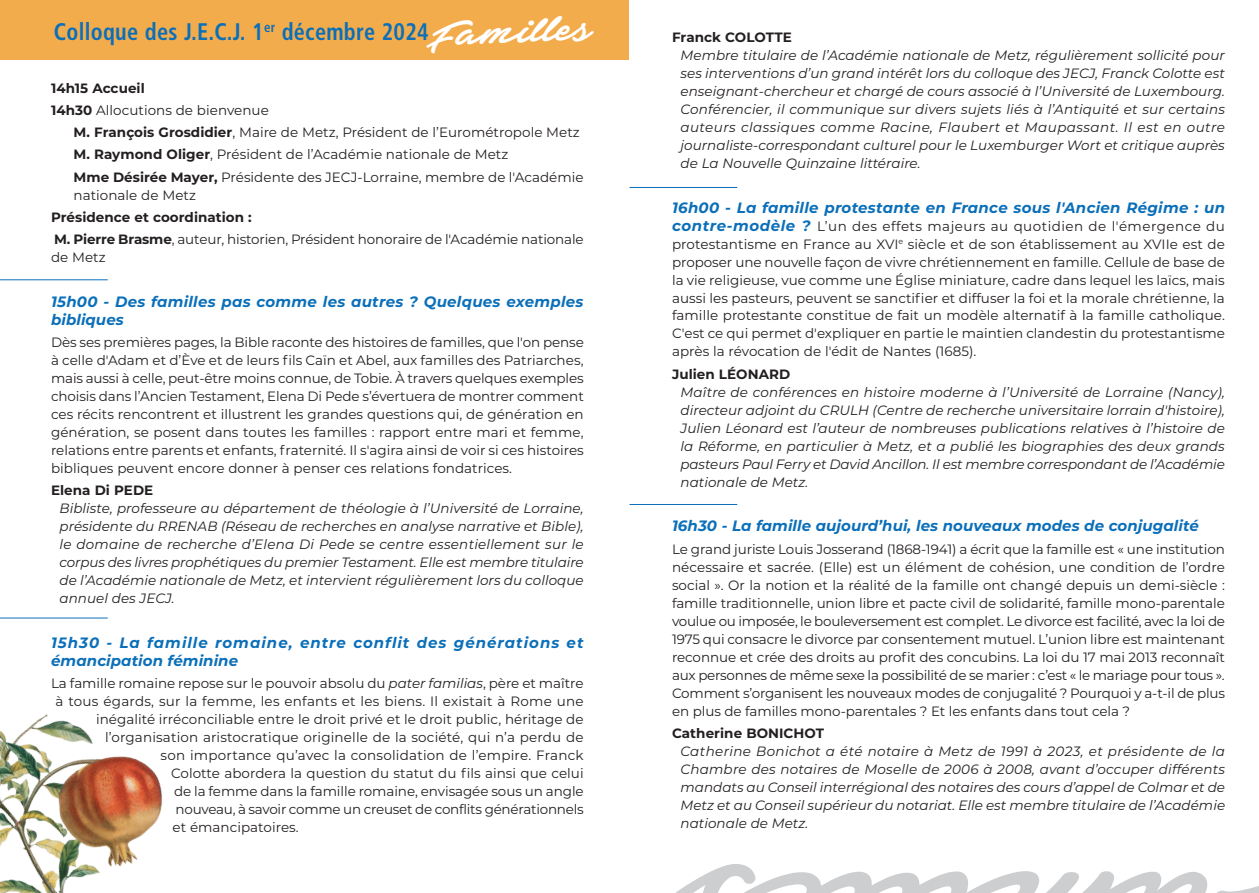
<style>
.page{position:relative;width:1259px;height:893px;background:#fff}
.page>*{position:absolute;margin:0;border:0;box-sizing:border-box;transform-origin:0 0}
.t1{font:36.75px "Elevate PERSONALUSEONLY";color:#fff}
.t2{font:700 condensed 24px "Frutiger LT Std";letter-spacing:.015em;color:#0b6fb9;scale:.93 1}
.t3{font:italic 700 15px/18px "Montserrat";letter-spacing:.015em;color:#0b6fb9}
.t4{font:italic 700 15px/18px "Montserrat";letter-spacing:.065em;color:#0b6fb9}
.t5{font:13.5px/18px "Montserrat";letter-spacing:.005em;color:#231f20;text-align:justify}
.t6{font:italic 13.5px/18px "Montserrat";letter-spacing:.005em;color:#231f20;text-align:justify}
.t7{font:700 13.5px "Montserrat";letter-spacing:.005em;color:#231f20}
.t8{font:13.5px "Montserrat";letter-spacing:-.02em;color:#231f20}
.s1{font-size:23.85px}
.s2{font-weight:700}
.s3{font-style:italic}
.s4{font-weight:700;font-style:italic;font-size:15px;color:#0b6fb9}
</style>
<div class="page">
<div style="left:0;top:0;width:629px;height:59px;background:#f3ac4b"></div>
<svg style="left:675px;top:864px;width:584px;height:29px"></svg>
<img style="left:0;top:714px;width:163px;height:179px">
<hr style="left:0;top:279px;width:108px;height:1px;background:#0b6fb9">
<hr style="left:629px;top:187px;width:108px;height:1px;background:#0b6fb9">
<hr style="left:0;top:618px;width:108px;height:1px;background:#0b6fb9">
<hr style="left:629px;top:504px;width:108px;height:1px;background:#0b6fb9">
<h1 class="t1" style="left:425px;top:12px;width:166px;rotate:-2deg">Familles</h1>
<h2 class="t2" style="left:54px;top:18px;width:404px">Colloque des J.E.C.J. <span class="s1">1</span><sup>er</sup> <span class="s1">décembre 2024</span></h2>
<p class="t7" style="left:51px;top:78px;width:95px">14h15 Accueil</p>
<p class="t5" style="left:51px;top:101px;width:219px"><span class="s2">14h30</span> Allocutions de bienvenue</p>
<p class="t5" style="left:74px;top:123px;width:508px"><span class="s2">M. François Grosdidier</span>, Maire de Metz, Président de l’Eurométropole Metz</p>
<p class="t5" style="left:74px;top:145px;width:436px"><span class="s2">M. Raymond Oliger</span>, Président de l’Académie nationale de Metz</p>
<p class="t5" style="left:74px;top:167px;width:511px"><span class="s2">Mme Désirée Mayer,</span> Présidente des JECJ-Lorraine, membre de l'Académie</p>
<p class="t5" style="left:74px;top:185px;width:124px">nationale de Metz</p>
<p class="t5" style="left:51px;top:206px;width:534px;line-height:22.2px"><span class="s2">Présidence et coordination :<br>M. Pierre Brasme</span>, auteur, historien, Président honoraire de l'Académie nationale</p>
<p class="t5" style="left:51px;top:248px;width:56px">de Metz</p>
<p class="t3" style="left:51px;top:292px;width:534px">15h00 - Des familles pas comme les autres ? Quelques exemples bibliques</p>
<p class="t5" style="left:51px;top:333px;width:534px">Dès ses premières pages, la Bible raconte des histoires de familles, que l'on pense à celle d'Adam et d’Ève et de leurs fils Caïn et Abel, aux familles des Patriarches, mais aussi à celle, peut-être moins connue, de Tobie. À travers quelques exemples choisis dans l’Ancien Testament, Elena Di Pede s’évertuera de montrer comment ces récits rencontrent et illustrent les grandes questions qui, de génération en génération, se posent dans toutes les familles : rapport entre mari et femme, relations entre parents et enfants, fraternité. Il s'agira ainsi de voir si ces histoires bibliques peuvent encore donner à penser ces relations fondatrices.</p>
<p class="t7" style="left:51px;top:481px;width:104px">Elena Di PEDE</p>
<p class="t6" style="left:60px;top:499px;width:525px">Bibliste, professeure au département de théologie à l’Université de Lorraine, présidente du RRENAB (Réseau de recherches en analyse narrative et Bible), le domaine de recherche d’Elena Di Pede se centre essentiellement sur le corpus des livres prophétiques du premier Testament. Elle est membre titulaire de l’Académie nationale de Metz, et intervient régulièrement lors du colloque annuel des JECJ.</p>
<p class="t4" style="left:51px;top:633px;width:534px">15h30 - La famille romaine, entre conflit des générations et émancipation féminine</p>
<p class="t5" style="left:51px;top:674px;width:534px">La famille romaine repose sur le pouvoir absolu du <span class="s3">pater familias</span>, père et maître</p>
<p class="t5" style="left:56px;top:692px;width:529px">à tous égards, sur la femme, les enfants et les biens. Il existait à Rome une</p>
<p class="t5" style="left:96px;top:710px;width:489px">inégalité irréconciliable entre le droit privé et le droit public, héritage de</p>
<p class="t5" style="left:105px;top:728px;width:480px">l’organisation aristocratique originelle de la société, qui n’a perdu de</p>
<p class="t5" style="left:161px;top:746px;width:425px">son importance qu’avec la consolidation de l’empire. Franck</p>
<p class="t5" style="left:171px;top:764px;width:414px">Colotte abordera la question du statut du fils ainsi que celui</p>
<p class="t5" style="left:174px;top:782px;width:411px">de la femme dans la famille romaine, envisagée sous un angle</p>
<p class="t8" style="left:176px;top:800px;width:410px">nouveau, à savoir comme un creuset de conflits générationnels</p>
<p class="t5" style="left:173px;top:818px;width:128px">et émancipatoires.</p>
<p class="t7" style="left:672px;top:27px;width:121px">Franck COLOTTE</p>
<p class="t6" style="left:680px;top:46px;width:546px">Membre titulaire de l’Académie nationale de Metz, régulièrement sollicité pour ses interventions d’un grand intérêt lors du colloque des JECJ, Franck Colotte est enseignant-chercheur et chargé de cours associé à l’Université de Luxembourg.<br>Conférencier, il communique sur divers sujets liés à l’Antiquité et sur certains auteurs classiques comme Racine, Flaubert et Maupassant. Il est en outre journaliste-correspondant culturel pour le Luxemburger Wort et critique auprès de La Nouvelle Quinzaine littéraire.</p>
<p class="t3" style="left:672px;top:197px;width:554px">16h00 - La famille protestante en France sous l'Ancien Régime : un</p>
<p class="t5" style="left:672px;top:216px;width:554px"><span class="s4">contre-modèle ?</span> L’un des effets majeurs au quotidien de l'émergence du protestantisme en France au XVI<sup>e</sup> siècle et de son établissement au XVIIe est de proposer une nouvelle façon de vivre chrétiennement en famille. Cellule de base de la vie religieuse, vue comme une Église miniature, cadre dans lequel les laïcs, mais aussi les pasteurs, peuvent se sanctifier et diffuser la foi et la morale chrétienne, la famille protestante constitue de fait un modèle alternatif à la famille catholique.<br>C'est ce qui permet d'expliquer en partie le maintien clandestin du protestantisme après la révocation de l'édit de Nantes (1685).</p>
<p class="t7" style="left:672px;top:364px;width:120px">Julien LÉONARD</p>
<p class="t6" style="left:680px;top:382px;width:546px">Maître de conférences en histoire moderne à l’Université de Lorraine (Nancy), directeur adjoint du CRULH (Centre de recherche universitaire lorrain d'histoire), Julien Léonard est l’auteur de nombreuses publications relatives à l’histoire de la Réforme, en particulier à Metz, et a publié les biographies des deux grands pasteurs Paul Ferry et David Ancillon. Il est membre correspondant de l’Académie nationale de Metz.</p>
<p class="t3" style="left:672px;top:516px;width:528px">16h30 - La famille aujourd’hui, les nouveaux modes de conjugalité</p>
<p class="t5" style="left:672px;top:539px;width:554px">Le grand juriste Louis Josserand (1868-1941) a écrit que la famille est « une institution nécessaire et sacrée. (Elle) est un élément de cohésion, une condition de l’ordre social ». Or la notion et la réalité de la famille ont changé depuis un demi-siècle : famille traditionnelle, union libre et pacte civil de solidarité, famille mono-parentale voulue ou imposée, le bouleversement est complet. Le divorce est facilité, avec la loi de 1975 qui consacre le divorce par consentement mutuel. L’union libre est maintenant reconnue et crée des droits au profit des concubins. La loi du 17 mai 2013 reconnaît aux personnes de même sexe la possibilité de se marier : c’est « le mariage pour tous ».<br>Comment s’organisent les nouveaux modes de conjugalité ? Pourquoi y a-t-il de plus en plus de familles mono-parentales ? Et les enfants dans tout cela ?</p>
<p class="t7" style="left:672px;top:723px;width:154px">Catherine BONICHOT</p>
<p class="t6" style="left:680px;top:741px;width:546px">Catherine Bonichot a été notaire à Metz de 1991 à 2023, et présidente de la Chambre des notaires de Moselle de 2006 à 2008, avant d’occuper différents mandats au Conseil interrégional des notaires des cours d’appel de Colmar et de Metz et au Conseil supérieur du notariat. Elle est membre titulaire de l’Académie nationale de Metz.</p>
</div>
